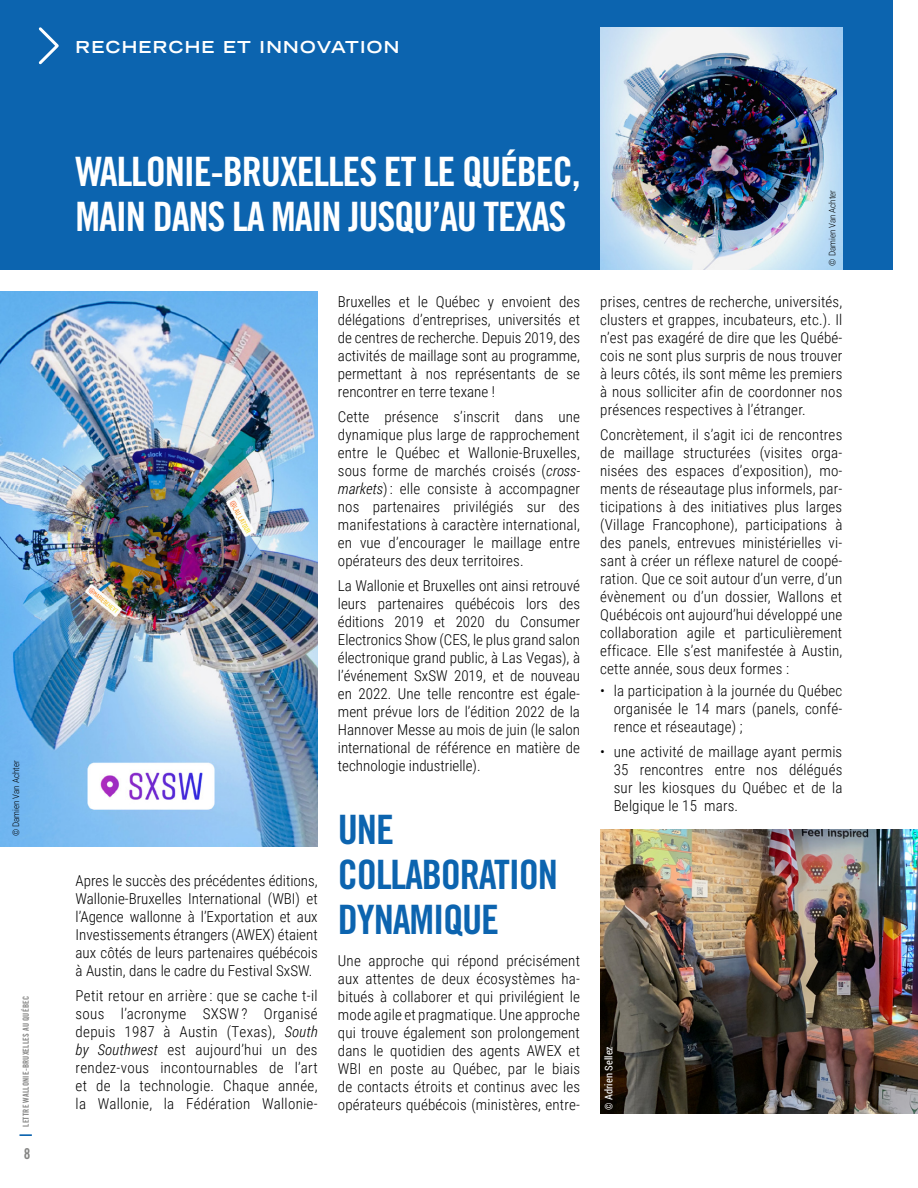
<style>
.page{position:relative;width:918px;height:1188px;background:#fff}
.page>*{position:absolute;margin:0;border:0;box-sizing:border-box;transform-origin:0 0}
._1__Grand_titre{font:40.5px/45px "Trade Gothic Bold Cond Twenty";letter-spacing:-.03em;color:#fff}
._1__Grand_titre-2{font:40.5px/45px "Trade Gothic Bold Cond Twenty";letter-spacing:-.03em;color:#0c64af}
._2__THEME{font:700 expanded 16.5px "Trade Gothic LH";letter-spacing:.08em;color:#fff}
.Texte_de_base_justif{font:300 15px/18px "Roboto Condensed";letter-spacing:.01em;color:#000;text-align:justify}
.t1{font:15px "Trade Gothic Bold Cond Twenty";color:#858584}
.Légende_blanc{font:10.5px "Roboto Condensed";letter-spacing:.01em;color:#fff}
.Crédit_photo{font:300 9px "Roboto Condensed";color:#000}
.t2{font:8.25px "Trade Gothic Bold Cond Twenty";letter-spacing:.025em;color:#858584}
.s1{font-family:"Trade Gothic LT Bold Cond Twenty";font-size:16.5px;color:#0c64af}
.s2{font-family:"Trade Gothic LT Bold Cond Twenty"}
.s3{font-style:italic}
</style>
<div class="page">
<img style="left:600px;top:829px;width:318px;height:285px">
<div style="left:0;top:0;width:892px;height:270px;background:#0c64af"></div>
<img style="left:0;top:292px;width:318px;height:555px">
<svg style="left:38px;top:27px;width:21px;height:38px"></svg>
<img style="left:600px;top:28px;width:242px;height:242px">
<p class="Crédit_photo" style="left:10px;top:836px;width:77px;rotate:-90deg">© Damien Van Achter</p>
<p class="t2" style="left:21px;top:1137px;width:143px;rotate:-90deg"><span class="s1">|</span> <span class="s2">LETTRE</span> WALLONIE-BRUXELLES <span class="s2">AU QUÉBEC</span></p>
<p class="t1" style="left:24px;top:1145px;width:8px">8</p>
<p class="_2__THEME" style="left:76px;top:36px;width:325px">RECHERCHE ET INNOVATION</p>
<p class="_1__Grand_titre" style="left:76px;top:149px;width:507px">WALLONIE-BRUXELLES ET LE QUÉBEC,<br>MAIN DANS LA MAIN JUSQU’AU TEXAS</p>
<p class="Texte_de_base_justif" style="left:76px;top:872px;width:244px">Apres le succès des précédentes éditions, Wallonie-Bruxelles International (WBI) et l’Agence wallonne à l’Exportation et aux Investissements étrangers (AWEX) étaient aux côtés de leurs partenaires québécois à Austin, dans le cadre du Festival SxSW.</p>
<p class="Texte_de_base_justif" style="left:76px;top:986px;width:244px">Petit retour en arrière : que se cache t-il sous l’acronyme SXSW ? Organisé -depuis 1987 à Austin (Texas), <span class="s3">South by Southwest</span> est aujourd’hui un des -rendez-vous -incontournables de l’art et de la -technologie. Chaque année, la Wallonie, la Fédération Wallonie-</p>
<p class="Texte_de_base_justif" style="left:338px;top:292px;width:244px">Bruxelles et le Québec y envoient des délégations d’entreprises, universités et de centres de recherche. -Depuis 2019, des activités de maillage sont au programme, permettant à nos représentants de se -rencontrer en terre texane !</p>
<p class="Texte_de_base_justif" style="left:338px;top:407px;width:244px">Cette présence s’inscrit dans une dynamique plus large de rapprochement entre le Québec et Wallonie-Bruxelles, sous forme de marchés croisés (<span class="s3">cross&shy;markets</span>) : elle consiste à accompagner nos partenaires privilégiés sur des -manifestations à caractère international, en vue d’encourager le maillage entre opérateurs des deux territoires.</p>
<p class="Texte_de_base_justif" style="left:338px;top:576px;width:244px">La Wallonie et Bruxelles ont ainsi retrouvé leurs partenaires québécois lors des éditions 2019 et 2020 du Consumer Electronics Show (CES, le plus grand salon électronique grand public, à Las -Vegas), à l’événement SxSW 2019, et de nouveau en 2022. Une telle rencontre est égale&shy;ment prévue lors de l’édition 2022 de la -Hannover Messe au mois de juin (le -salon international de référence en -matière de technologie industrielle).</p>
<p class="_1__Grand_titre-2" style="left:338px;top:807px;width:222px">UNE<br>COLLABORATION<br>DYNAMIQUE</p>
<p class="Texte_de_base_justif" style="left:338px;top:951px;width:244px">Une approche qui répond précisément aux attentes de deux écosystèmes ha&shy;bitués à collaborer et qui privilégient le mode agile et pragmatique. Une approche qui trouve également son prolongement dans le quotidien des agents AWEX et WBI en poste au Québec, par le biais de contacts étroits et continus avec les opérateurs québécois (ministères, entre-</p>
<p class="Crédit_photo" style="left:826px;top:266px;width:77px;rotate:-90deg">© Damien Van Achter</p>
<p class="Texte_de_base_justif" style="left:600px;top:292px;width:244px">prises, centres de recherche, universités, clusters et grappes, incubateurs, etc.). Il n’est pas exagéré de dire que les Québé&shy;cois ne sont plus surpris de nous trouver à leurs côtés, ils sont même les premiers à nous solliciter afin de coordonner nos présences respectives à l’étranger.</p>
<p class="Texte_de_base_justif" style="left:600px;top:425px;width:244px">Concrètement, il s’agit ici de rencontres de maillage structurées (visites orga&shy;nisées des espaces d’exposition), mo&shy;ments de réseautage plus informels, par&shy;ticipations à des initiatives plus larges (Village Francophone), participations à des panels, entrevues ministérielles vi&shy;sant à créer un réflexe naturel de coopé&shy;ration. Que ce soit autour d’un verre, d’un évènement ou d’un dossier, Wallons et Québécois ont aujourd’hui développé une collaboration agile et particulièrement efficace. Elle s’est manifestée à Austin, cette année, sous deux formes :</p>
<p class="Texte_de_base_justif" style="left:614px;top:682px;width:230px;text-indent:-14px">• la participation à la journée du Québec -organisée le 14 mars (panels, confé&shy;rence et réseautage) ;</p>
<p class="Texte_de_base_justif" style="left:614px;top:742px;width:230px;text-indent:-14px">• une activité de maillage ayant permis 35 rencontres entre nos délégués sur les kiosques du Québec et de la -Belgique le 15 mars.</p>
<p class="Légende_blanc" style="left:602px;top:1110px;width:66px;rotate:-90deg">© Adrien Sellez</p>
</div>
